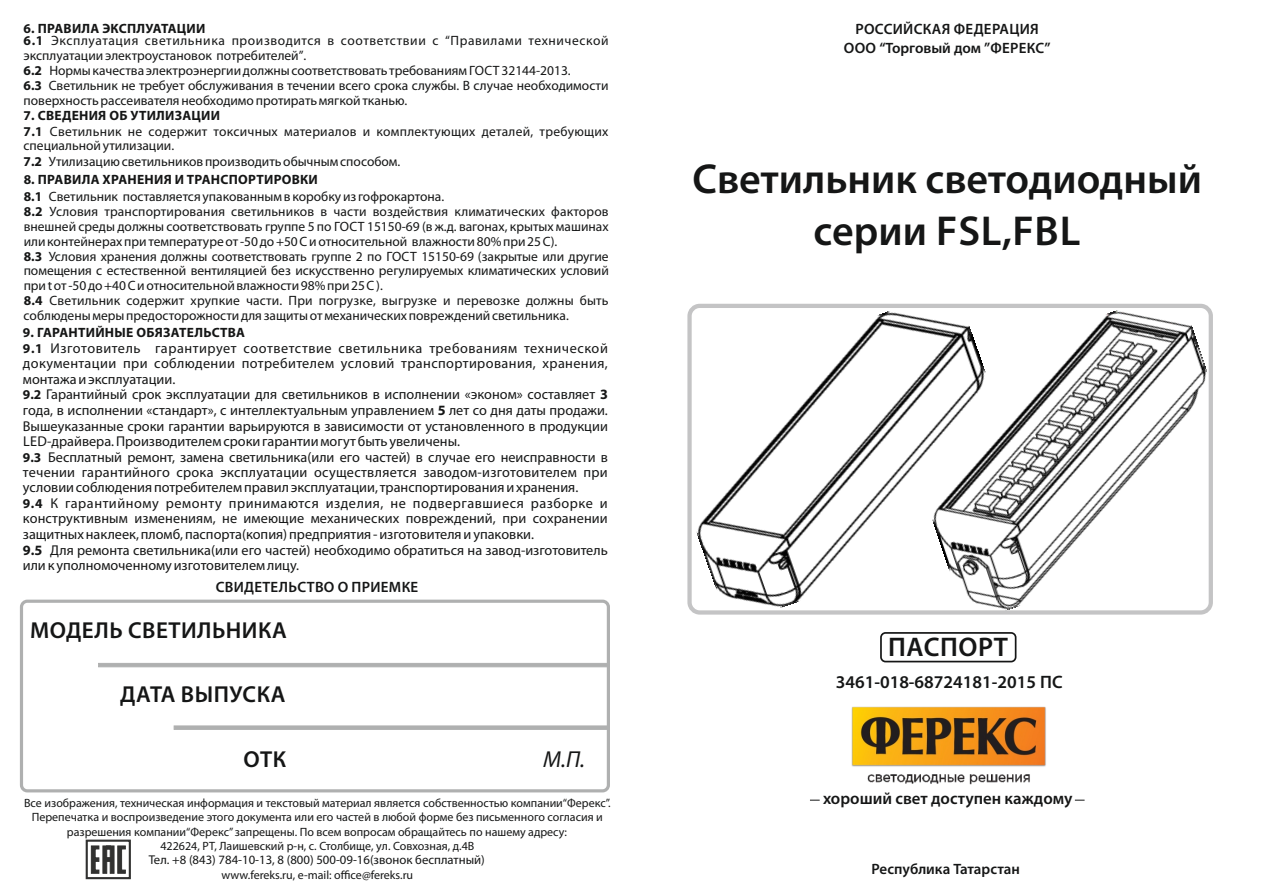
<style>
.page{position:relative;width:1263px;height:893px;background:#fff}
.page>*{position:absolute;margin:0;border:0;box-sizing:border-box;transform-origin:0 0}
.t1{font:600 42px/51.3px "Myriad Pro";color:#151616;text-align:center}
.t2{font:600 27px "Myriad Pro";letter-spacing:.02em;color:#151616}
.t3{font:600 23.1px "Myriad Pro";letter-spacing:.02em;color:#151616}
.t4{font:italic 23.1px "Myriad Pro";color:#151616}
.t5{font:600 18px "Myriad Pro";color:#151616}
.t6{font:600 16.8px "Myriad Pro";color:#151616}
.t7{font:600 15px/18.3px "Myriad Pro";letter-spacing:.02em;color:#151616;text-align:center}
.t8{font:600 15px "Myriad Pro";color:#151616}
.t9{font:14.25px/15.5px "Myriad Pro";color:#151616}
.t10{font:13.5px/14.7px "Myriad Pro";color:#151616}
.t11{font:700 13.5px "Myriad Pro";letter-spacing:.02em;color:#151616}
.t12{font:12.75px "Myriad Pro";color:#151616}
.t13{font:12px/14.4px "Myriad Pro";color:#151616;text-align:center}
.s1{font-weight:700}
.s2{color:#fff}
.s3{font-weight:700;font-size:13.5px}
.s4{font-size:13.5px;color:#fff}
</style>
<div class="page">
<div style="left:20px;top:600px;width:590px;height:192px;border:3px solid #afb0b0;border-radius:6px"></div>
<div style="left:788px;top:623px;width:313px;height:32px;background:#fff;border:1px solid #fff;border-radius:15px"></div>
<div style="left:880px;top:632px;width:136px;height:30px;border:2px solid #151616;border-radius:5px"></div>
<img style="left:687px;top:303px;width:348px;height:321px">
<img style="left:851px;top:706px;width:195px;height:79px">
<img style="left:887px;top:303px;width:326px;height:318px">
<svg style="left:98px;top:662px;width:511px;height:6px"></svg>
<svg style="left:173px;top:725px;width:436px;height:5px;background:#b6b7b7"></svg>
<svg style="left:85px;top:839px;width:46px;height:41px"></svg>
<p class="t11" style="left:24px;top:22px;width:183px">6. ПРАВИЛА ЭКСПЛУАТАЦИИ</p>
<p class="t10" style="left:24px;top:34px;width:586px"><span class="s1">6.1</span><span class="s2">_</span>Эксплуатация светильника производится в соответствии с “Правилами технической эксплуатации электроустановок потребителей”.<br><span class="s1">6.2</span> Нормы качества электроэнергии должны соответствовать требованиям ГОСТ 32144-2013.<br><span class="s1">6.3</span><span class="s2">_</span>Светильник не требует обслуживания в течении всего срока службы. В случае необходимости поверхность рассеивателя необходимо протирать мягкой тканью.</p>
<p class="t11" style="left:24px;top:110px;width:198px">7. СВЕДЕНИЯ ОБ УТИЛИЗАЦИИ</p>
<p class="t10" style="left:24px;top:125px;width:586px"><span class="s1">7.1</span><span class="s2">_</span>Светильник не содержит токсичных материалов и комплектующих деталей, требующих специальной утилизации.<br><span class="s1">7.2</span><span class="s2">_</span>Утилизацию светильников производить обычным способом.</p>
<p class="t11" style="left:24px;top:174px;width:296px">8. ПРАВИЛА ХРАНЕНИЯ И ТРАНСПОРТИРОВКИ</p>
<p class="t10" style="left:24px;top:191px;width:587px"><span class="s1">8.1</span><span class="s2">_</span>Светильник поставляется упакованным в коробку из гофрокартона.<br><span class="s1">8.2</span><span class="s2">_</span>Условия транспортирования светильников в части воздействия климатических факторов внешней среды должны соответствовать группе 5 по ГОСТ 15150-69 (в ж.д. вагонах, крытых машинах или контейнерах при температуре от -50 до +50 С и относительной влажности 80% при 25 С).<br><span class="s1">8.3</span><span class="s2">_</span>Условия хранения должны соответствовать группе 2 по ГОСТ 15150-69 (закрытые или другие помещения с естественной вентиляцией без искусственно регулируемых климатических условий при tот -50 до +40 С и относительной влажности98% при 25 С ).<br><span class="s1">8.4</span><span class="s2">_</span>Светильник содержит хрупкие части. При погрузке, выгрузке и перевозке должны быть соблюдены меры предосторожности для защиты от механических повреждений светильника.</p>
<p class="t11" style="left:23px;top:327px;width:224px">9. ГАРАНТИЙНЫЕ ОБЯЗАТЕЛЬСТВА</p>
<p class="t9" style="left:23px;top:341px;width:587px"><span class="s3">9.1</span><span class="s4">_</span>Изготовитель гарантирует соответствие светильника требованиям технической документации при соблюдении потребителем условий транспортирования, хранения, монтажа и эксплуатации.<br><span class="s3">9.2</span> Гарантийный срок эксплуатации для светильников в исполнении «эконом» составляет <span class="s1">3 </span>года, в исполнении «стандарт», с интеллектуальным управлением <span class="s1">5</span> лет со дня даты продажи.<br>Вышеуказанные сроки гарантии варьируются в зависимости от установленного в продукции LED-драйвера. Производителем сроки гарантии могут быть увеличены.<br><span class="s3">9.3</span><span class="s4">_</span>Бесплатный ремонт, замена светильника(или его частей) в случае его неисправности в течении гарантийного срока эксплуатации осуществляется заводом-изготовителем при условии соблюдения потребителем правил эксплуатации, транспортирования и хранения.<br><span class="s3">9.4</span><span class="s4">_</span>К гарантийному ремонту принимаются изделия, не подвергавшиеся разборке и конструктивным изменениям, не имеющие механических повреждений, при сохранении защитных наклеек, пломб, паспорта(копия) предприятия - изготовителя и упаковки.<br><span class="s1">9.5</span> Для ремонта светильника(или его частей) необходимо обратиться на завод-изготовитель или к уполномоченному изготовителем лицу.</p>
<p class="t7" style="left:216px;top:579px;width:204px">СВИДЕТЕЛЬСТВО О ПРИЕМКЕ</p>
<h3 class="t3" style="left:30px;top:621px;width:258px">МОДЕЛЬ СВЕТИЛЬНИКА</h3>
<h3 class="t3" style="left:120px;top:684px;width:167px">ДАТА ВЫПУСКА</h3>
<h3 class="t3" style="left:244px;top:750px;width:44px">ОТК</h3>
<h3 class="t4" style="left:543px;top:749px;width:43px">М.П.</h3>
<p class="t13" style="left:24px;top:796px;width:588px">Все изображения, техническая информация и текстовый материал является собственностью компании“Ферекс”.<br>Перепечатка и воспроизведение этого документа или его частей в любой форме без письменного согласия и разрешения компании“Ферекс” запрещены. По всем вопросам обращайтесь по нашему адресу:<br>422624, РТ, Лаишевский р-н, с. Столбище, ул. Совхозная, д.4В</p>
<p class="t12" style="left:149px;top:855px;width:338px">Тел. +8 (843) 784-10-13, 8 (800) 500-09-16(звонок бесплатный)</p>
<p class="t13" style="left:222px;top:869px;width:193px">www.fereks.ru, e-mail: office@fereks.ru</p>
<p class="t7" style="left:844px;top:21px;width:208px">РОССИЙСКАЯ ФЕДЕРАЦИЯ<br>ООО “Торговый дом ”ФЕРЕКС”</p>
<h1 class="t1" style="left:692px;top:157px;width:511px">Светильник светодиодный серии FSL,FBL</h1>
<h2 class="t2" style="left:888px;top:636px;width:121px">ПАСПОРТ</h2>
<h3 class="t5" style="left:836px;top:674px;width:229px">3461-018-68724181-2015 ПС</h3>
<p class="t6" style="left:823px;top:791px;width:251px">хороший свет доступен каждому</p>
<p class="t8" style="left:871px;top:863px;width:150px">Республика Татарстан</p>
</div>
